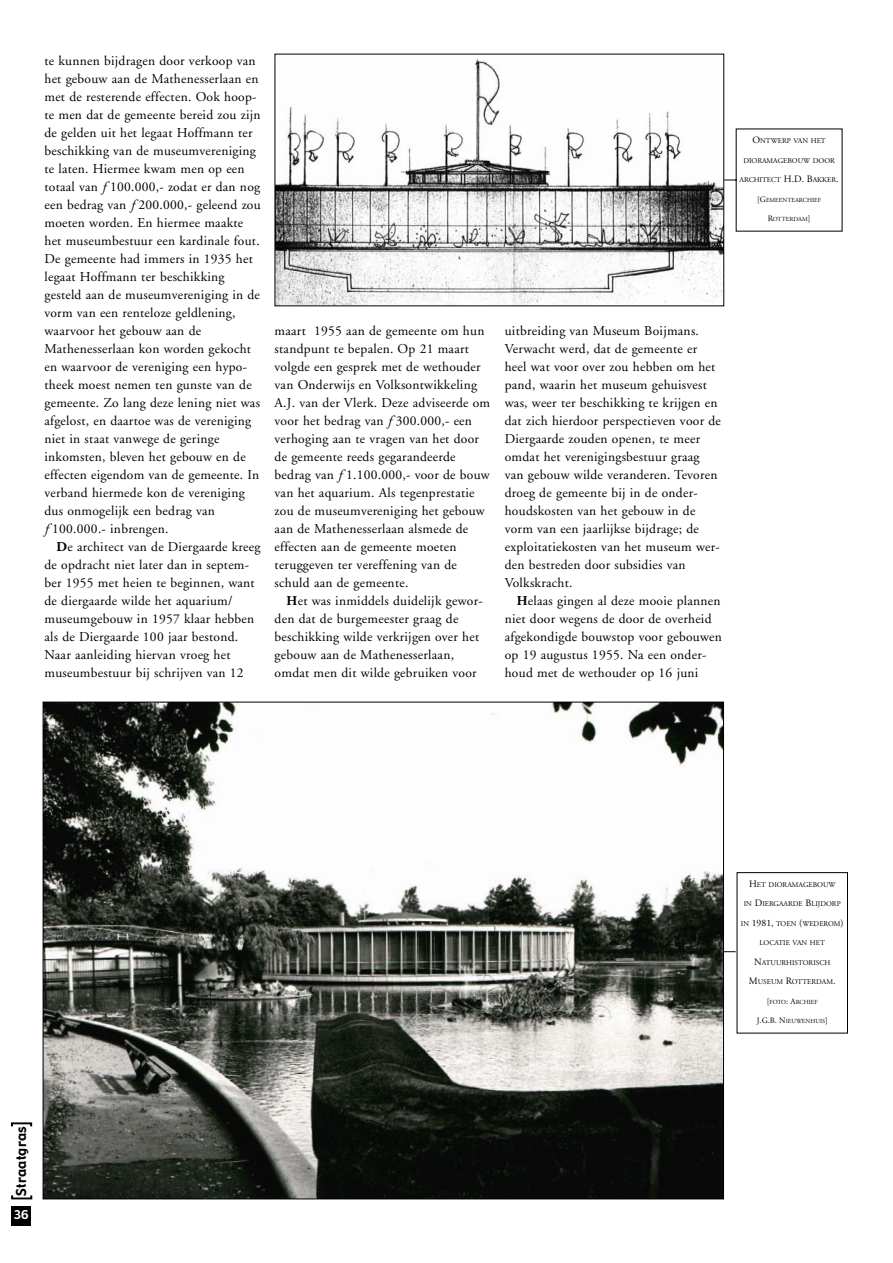
<style>
.page{position:relative;width:893px;height:1263px;background:#fff}
.page>*{position:absolute;margin:0;border:0;box-sizing:border-box;transform-origin:0 0}
.t1{font:13.5px/18px "Adobe Garamond";letter-spacing:.02em;color:#000}
.t2{font:13.5px "Gadget";letter-spacing:.02em;color:#000}
.t3{font:12px "Gadget";color:#fff}
.t4{font:7.35px "Adobe Garamond";color:#000}
.t5{font:6.15px "Adobe Garamond";color:#000}
.s1{font-style:italic}
.s2{font-weight:700}
.s3{font-size:9.75px}
.s4{font-size:8.25px}
</style>
<div class="page">
<svg style="left:11px;top:1195px;width:21px;height:5px"></svg>
<svg style="left:11px;top:1122px;width:21px;height:5px"></svg>
<div style="left:12px;top:1206px;width:19px;height:19px;background:#000"></div>
<svg style="left:723px;top:951px;width:12px;height:1px"></svg>
<svg style="left:724px;top:129px;width:118px;height:102px"></svg>
<img style="left:277px;top:58px;width:445px;height:246px">
<img style="left:45px;top:704px;width:676px;height:493px">
<p class="t1" style="left:44px;top:53px;width:218px">te kunnen bijdragen door verkoop van het gebouw aan de Mathenesserlaan en met de resterende effecten. Ook hoop&shy;te men dat de gemeente bereid zou zijn de gelden uit het legaat Hoffmann ter beschikking van de museumvereniging te laten. Hiermee kwam men op een totaal van <span class="s1">f</span> 100.000,- zodat er dan nog een bedrag van <span class="s1">f</span> 200.000,- geleend zou moeten worden. En hiermee maakte het museumbestuur een kardinale fout.<br>De gemeente had immers in 1935 het legaat Hoffmann ter beschikking gesteld aan de museumvereniging in de vorm van een renteloze geldlening, waarvoor het gebouw aan de Mathenesserlaan kon worden gekocht en waarvoor de vereniging een hypo&shy;theek moest nemen ten gunste van de gemeente. Zo lang deze lening niet was afgelost, en daartoe was de vereniging niet in staat vanwege de geringe inkomsten, bleven het gebouw en de effecten eigendom van de gemeente. In verband hiermede kon de vereniging dus onmogelijk een bedrag van<br><span class="s1">f</span> 100.000.- inbrengen.</p>
<p class="t1" style="left:44px;top:539px;width:217px;text-indent:12px"><span class="s2">D</span>e architect van de Diergaarde kreeg de opdracht niet later dan in septem&shy;ber 1955 met heien te beginnen, want de diergaarde wilde het aquarium/ museumgebouw in 1957 klaar hebben als de Diergaarde 100 jaar bestond.<br>Naar aanleiding hiervan vroeg het museumbestuur bij schrijven van 12</p>
<p class="t1" style="left:274px;top:323px;width:217px">maart 1955 aan de gemeente om hun standpunt te bepalen. Op 21 maart volgde een gesprek met de wethouder van Onderwijs en Volksontwikkeling A.J. van der Vlerk. Deze adviseerde om voor het bedrag van <span class="s1">f</span> 300.000,- een verhoging aan te vragen van het door de gemeente reeds gegarandeerde bedrag van <span class="s1">f</span> 1.100.000,- voor de bouw van het aquarium. Als tegenprestatie zou de museumvereniging het gebouw aan de Mathenesserlaan alsmede de effecten aan de gemeente moeten teruggeven ter vereffening van de schuld aan de gemeente.</p>
<p class="t1" style="left:274px;top:593px;width:210px;text-indent:12px"><span class="s2">H</span>et was inmiddels duidelijk gewor&shy;den dat de burgemeester graag de beschikking wilde verkrijgen over het gebouw aan de Mathenesserlaan, omdat men dit wilde gebruiken voor</p>
<p class="t1" style="left:504px;top:323px;width:218px">uitbreiding van Museum Boijmans.<br>Verwacht werd, dat de gemeente er heel wat voor over zou hebben om het pand, waarin het museum gehuisvest was, weer ter beschikking te krijgen en dat zich hierdoor perspectieven voor de Diergaarde zouden openen, te meer omdat het verenigingsbestuur graag van gebouw wilde veranderen. Tevoren droeg de gemeente bij in de onder&shy;houdskosten van het gebouw in de vorm van een jaarlijkse bijdrage; de exploitatiekosten van het museum wer&shy;den bestreden door subsidies van Volkskracht.</p>
<p class="t1" style="left:504px;top:593px;width:219px;text-indent:12px"><span class="s2">H</span>elaas gingen al deze mooie plannen niet door wegens de door de overheid afgekondigde bouwstop voor gebouwen op 19 augustus 1955. Na een onder&shy;houd met de wethouder op 16 juni</p>
<p class="t4" style="left:752px;top:138px;width:75px"><span class="s3">O</span>NTWERP VAN HET</p>
<p class="t4" style="left:743px;top:158px;width:93px">DIORAMAGEBOUW DOOR</p>
<p class="t4" style="left:739px;top:177px;width:100px">ARCHITECT <span class="s3">H.D. B</span>AKKER<span class="s3">.</span></p>
<p class="t5" style="left:757px;top:198px;width:65px"><span class="s4">[G</span>EMEENTEARCHIEF</p>
<p class="t5" style="left:767px;top:217px;width:44px"><span class="s4">R</span>OTTERDAM<span class="s4">]</span></p>
<p class="t2" style="left:16px;top:1196px;width:71px;rotate:-90deg">Straatgras</p>
<p class="t3" style="left:14px;top:1210px;width:16px">36</p>
<p class="t4" style="left:749px;top:882px;width:88px"><span class="s3">H</span>ET DIORAMAGEBOUW</p>
<p class="t4" style="left:743px;top:901px;width:98px">IN <span class="s3">D</span>IERGAARDE <span class="s3">B</span>LIJDORP</p>
<p class="t4" style="left:740px;top:921px;width:104px">IN <span class="s3">1981,</span> TOEN <span class="s3">(</span>WEDEROM<span class="s3">)</span></p>
<p class="t4" style="left:759px;top:940px;width:67px">LOCATIE VAN HET</p>
<p class="t4" style="left:754px;top:960px;width:78px"><span class="s3">N</span>ATUURHISTORISCH</p>
<p class="t4" style="left:748px;top:979px;width:88px"><span class="s3">M</span>USEUM <span class="s3">R</span>OTTERDAM<span class="s3">.</span></p>
<p class="t5" style="left:766px;top:999px;width:53px"><span class="s4">[</span>FOTO<span class="s4">: A</span>RCHIEF</p>
<p class="t5" style="left:756px;top:1019px;width:72px"><span class="s4">J.G.B. N</span>IEUWENHUIS<span class="s4">]</span></p>
</div>
